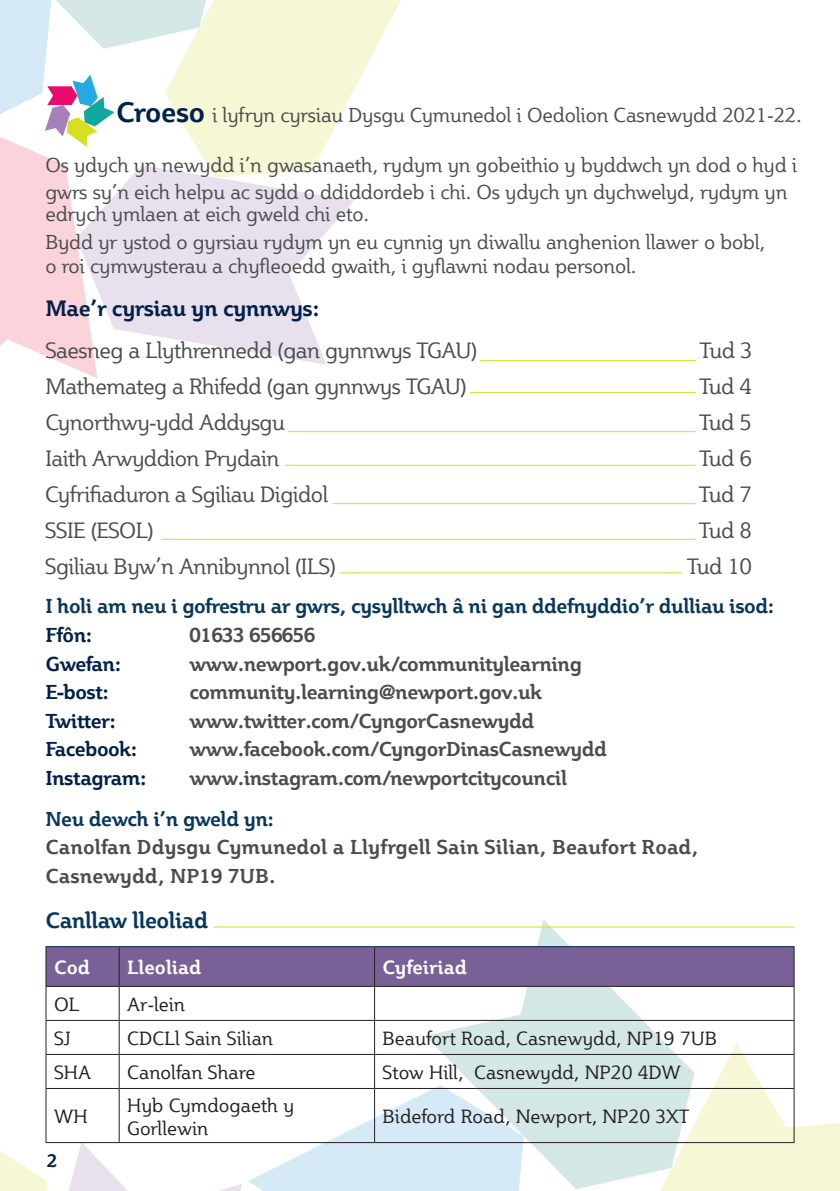
<style>
.page{position:relative;width:840px;height:1191px;background:#fff}
.page>*{position:absolute;margin:0;border:0;box-sizing:border-box;transform-origin:0 0}
.t1{font:22px "Plume";letter-spacing:-.025em;color:#4b4c4d}
.t2{font:700 22px "Plume";letter-spacing:-.025em;color:#00214a}
.t3{font:700 22px "Plume";letter-spacing:-.025em;color:#07375d}
.t4{font:20px/26.6px "Plume";letter-spacing:-.01em;color:#4b4c4d}
.t5{font:700 20px "Plume";letter-spacing:-.025em;color:#4b4c4d}
.t6{font:700 20px "Plume";letter-spacing:-.025em;color:#07375d}
.t7{font:700 20px/28.6px "Plume";color:#4b4c4d}
.t8{font:700 20px "Plume";letter-spacing:-.025em;color:#00214a}
.t9{font:19px/22.8px "Plume";color:#231f20}
.t10{font:700 19px "Plume";color:#fff}
.t11{font:700 18px "Plume";color:#00214a}
.t12{font:11.8px "Plume";color:#000e3c}
.s1{font-weight:700;font-size:28px;color:#00214a}
</style>
<div class="page">
<svg style="left:206px;top:177px;width:147px;height:187px;fill:#e9e0ee"></svg>
<svg style="left:206px;top:0;width:194px;height:177px;fill:#f5f7d5"></svg>
<svg style="left:660px;top:1043px;width:179px;height:148px"></svg>
<svg style="left:425px;top:920px;width:269px;height:269px;fill:#d3e8e6"></svg>
<svg style="left:69px;top:1085px;width:454px;height:106px"></svg>
<svg style="left:0;top:1151px;width:47px;height:40px"></svg>
<svg style="left:0;top:0;width:206px;height:378px"></svg>
<div style="left:46px;top:947px;width:747px;height:39px;background:#796097"></div>
<hr style="left:45px;top:947px;width:1px;height:39px;background:#231f20">
<hr style="left:119px;top:947px;width:1px;height:39px;background:#231f20">
<hr style="left:374px;top:947px;width:1px;height:39px;background:#231f20">
<hr style="left:793px;top:947px;width:1px;height:39px;background:#231f20">
<hr style="left:45px;top:986px;width:74px;height:1px;background:#231f20">
<hr style="left:45px;top:987px;width:1px;height:33px;background:#231f20">
<hr style="left:119px;top:986px;width:255px;height:1px;background:#231f20">
<hr style="left:119px;top:987px;width:1px;height:33px;background:#231f20">
<hr style="left:374px;top:986px;width:420px;height:1px;background:#231f20">
<hr style="left:374px;top:987px;width:1px;height:33px;background:#231f20">
<hr style="left:793px;top:987px;width:1px;height:33px;background:#231f20">
<hr style="left:45px;top:1020px;width:74px;height:1px;background:#231f20">
<hr style="left:45px;top:1021px;width:1px;height:33px;background:#231f20">
<hr style="left:119px;top:1020px;width:255px;height:1px;background:#231f20">
<hr style="left:119px;top:1021px;width:1px;height:33px;background:#231f20">
<hr style="left:374px;top:1020px;width:420px;height:1px;background:#231f20">
<hr style="left:374px;top:1021px;width:1px;height:33px;background:#231f20">
<hr style="left:793px;top:1021px;width:1px;height:33px;background:#231f20">
<hr style="left:45px;top:1054px;width:74px;height:1px;background:#231f20">
<hr style="left:45px;top:1055px;width:1px;height:33px;background:#231f20">
<hr style="left:119px;top:1054px;width:255px;height:1px;background:#231f20">
<hr style="left:119px;top:1055px;width:1px;height:33px;background:#231f20">
<hr style="left:374px;top:1054px;width:420px;height:1px;background:#231f20">
<hr style="left:374px;top:1055px;width:1px;height:33px;background:#231f20">
<hr style="left:793px;top:1055px;width:1px;height:33px;background:#231f20">
<hr style="left:45px;top:1088px;width:74px;height:1px;background:#231f20">
<hr style="left:45px;top:1089px;width:1px;height:53px;background:#231f20">
<hr style="left:119px;top:1088px;width:255px;height:1px;background:#231f20">
<hr style="left:119px;top:1089px;width:1px;height:53px;background:#231f20">
<hr style="left:374px;top:1088px;width:420px;height:1px;background:#231f20">
<hr style="left:374px;top:1089px;width:1px;height:53px;background:#231f20">
<hr style="left:793px;top:1089px;width:1px;height:53px;background:#231f20">
<hr style="left:45px;top:1142px;width:74px;height:1px;background:#231f20">
<hr style="left:119px;top:1142px;width:255px;height:1px;background:#231f20">
<hr style="left:374px;top:1142px;width:420px;height:1px;background:#231f20">
<hr style="left:45px;top:946px;width:74px;height:1px;background:#00214a">
<hr style="left:119px;top:946px;width:255px;height:1px;background:#00214a">
<hr style="left:374px;top:946px;width:420px;height:1px;background:#00214a">
<hr style="left:213px;top:926px;width:581px;height:1px;background:#d6df21">
<hr style="left:339px;top:572px;width:343px;height:1px;background:#d6df21">
<hr style="left:161px;top:539px;width:534px;height:1px;background:#d6df21">
<hr style="left:332px;top:503px;width:363px;height:1px;background:#d6df21">
<hr style="left:285px;top:465px;width:410px;height:1px;background:#d6df21">
<hr style="left:287px;top:431px;width:408px;height:1px;background:#d6df21">
<hr style="left:469px;top:392px;width:226px;height:1px;background:#d6df21">
<hr style="left:480px;top:360px;width:215px;height:1px;background:#d6df21">
<p class="t4" style="left:116px;top:101px;width:686px"><span class="s1">Croeso</span> i lyfryn cyrsiau Dysgu Cymunedol i Oedolion Casnewydd 2021-22.</p>
<p class="t4" style="left:45px;top:152px;width:753px">Os ydych yn newydd i’n gwasanaeth, rydym yn gobeithio y byddwch yn dod o hyd i gwrs sy’n eich helpu ac sydd o ddiddordeb i chi. Os ydych yn dychwelyd, rydym yn</p>
<p class="t4" style="left:45px;top:199px;width:720px;line-height:28.6px">edrych ymlaen at eich gweld chi eto.<br>Bydd yr ystod o gyrsiau rydym yn eu cynnig yn diwallu anghenion llawer o bobl,</p>
<p class="t4" style="left:45px;top:253px;width:592px">o roi cymwysterau a chyfleoedd gwaith, i gyflawni nodau personol.</p>
<p class="t12" style="left:121px;top:115px;width:157px">Dysgu Cymunedol i Oedolion</p>
<p class="t2" style="left:45px;top:294px;width:275px">Mae’r cyrsiau yn cynnwys:</p>
<p class="t1" style="left:45px;top:337px;width:433px">Saesneg a Llythrennedd (gan gynnwys TGAU)</p>
<p class="t1" style="left:699px;top:337px;width:55px">Tud 3</p>
<p class="t1" style="left:45px;top:373px;width:422px">Mathemateg a Rhifedd (gan gynnwys TGAU)</p>
<p class="t1" style="left:698px;top:373px;width:55px">Tud 4</p>
<p class="t1" style="left:45px;top:409px;width:241px">Cynorthwy-ydd Addysgu</p>
<p class="t1" style="left:698px;top:409px;width:55px">Tud 5</p>
<p class="t1" style="left:45px;top:445px;width:235px">Iaith Arwyddion Prydain</p>
<p class="t1" style="left:698px;top:445px;width:55px">Tud 6</p>
<p class="t1" style="left:45px;top:481px;width:284px">Cyfrifiaduron a Sgiliau Digidol</p>
<p class="t1" style="left:698px;top:481px;width:55px">Tud 7</p>
<p class="t1" style="left:45px;top:517px;width:110px">SSIE (ESOL)</p>
<p class="t1" style="left:698px;top:517px;width:55px">Tud 8</p>
<p class="t1" style="left:45px;top:553px;width:292px">Sgiliau Byw’n Annibynnol (ILS)</p>
<p class="t1" style="left:686px;top:553px;width:67px">Tud 10</p>
<p class="t6" style="left:45px;top:593px;width:730px">I holi am neu i gofrestru ar gwrs, cysylltwch â ni gan ddefnyddio’r dulliau isod:</p>
<p class="t8" style="left:45px;top:622px;width:48px">Ffôn:</p>
<p class="t5" style="left:189px;top:622px;width:127px">01633 656656</p>
<p class="t8" style="left:45px;top:650px;width:77px">Gwefan:</p>
<p class="t5" style="left:189px;top:650px;width:394px">www.newport.gov.uk/communitylearning</p>
<p class="t8" style="left:45px;top:679px;width:65px">E-bost:</p>
<p class="t5" style="left:189px;top:679px;width:354px">community.learning@newport.gov.uk</p>
<p class="t8" style="left:45px;top:708px;width:72px">Twitter:</p>
<p class="t5" style="left:189px;top:708px;width:346px">www.twitter.com/CyngorCasnewydd</p>
<p class="t8" style="left:45px;top:736px;width:93px">Facebook:</p>
<p class="t5" style="left:189px;top:736px;width:418px">www.facebook.com/CyngorDinasCasnewydd</p>
<p class="t8" style="left:45px;top:765px;width:102px">Instagram:</p>
<p class="t5" style="left:189px;top:765px;width:379px">www.instagram.com/newportcitycouncil</p>
<p class="t6" style="left:45px;top:805px;width:230px">Neu dewch i’n gweld yn:</p>
<p class="t7" style="left:45px;top:832px;width:654px">Canolfan Ddysgu Cymunedol a Llyfrgell Sain Silian, Beaufort Road,<br>Casnewydd, NP19 7UB.</p>
<p class="t3" style="left:45px;top:906px;width:164px">Canllaw lleoliad</p>
<p class="t10" style="left:54px;top:955px;width:38px">Cod</p>
<p class="t10" style="left:127px;top:955px;width:76px">Lleoliad</p>
<p class="t10" style="left:382px;top:955px;width:86px">Cyfeiriad</p>
<p class="t9" style="left:54px;top:992px;width:27px">OL</p>
<p class="t9" style="left:127px;top:992px;width:59px">Ar-lein</p>
<p class="t9" style="left:54px;top:1026px;width:18px">SJ</p>
<p class="t9" style="left:127px;top:1026px;width:147px">CDCLl Sain Silian</p>
<p class="t9" style="left:382px;top:1026px;width:336px">Beaufort Road, Casnewydd, NP19 7UB</p>
<p class="t9" style="left:54px;top:1060px;width:39px">SHA</p>
<p class="t9" style="left:127px;top:1060px;width:130px">Canolfan Share</p>
<p class="t9" style="left:382px;top:1060px;width:299px">Stow Hill, Casnewydd, NP20 4DW</p>
<p class="t9" style="left:54px;top:1104px;width:35px">WH</p>
<p class="t9" style="left:127px;top:1093px;width:168px">Hyb Cymdogaeth y<br>Gorllewin</p>
<p class="t9" style="left:382px;top:1104px;width:308px">Bideford Road, Newport, NP20 3XT</p>
<p class="t11" style="left:47px;top:1149px;width:12px">2</p>
</div>
